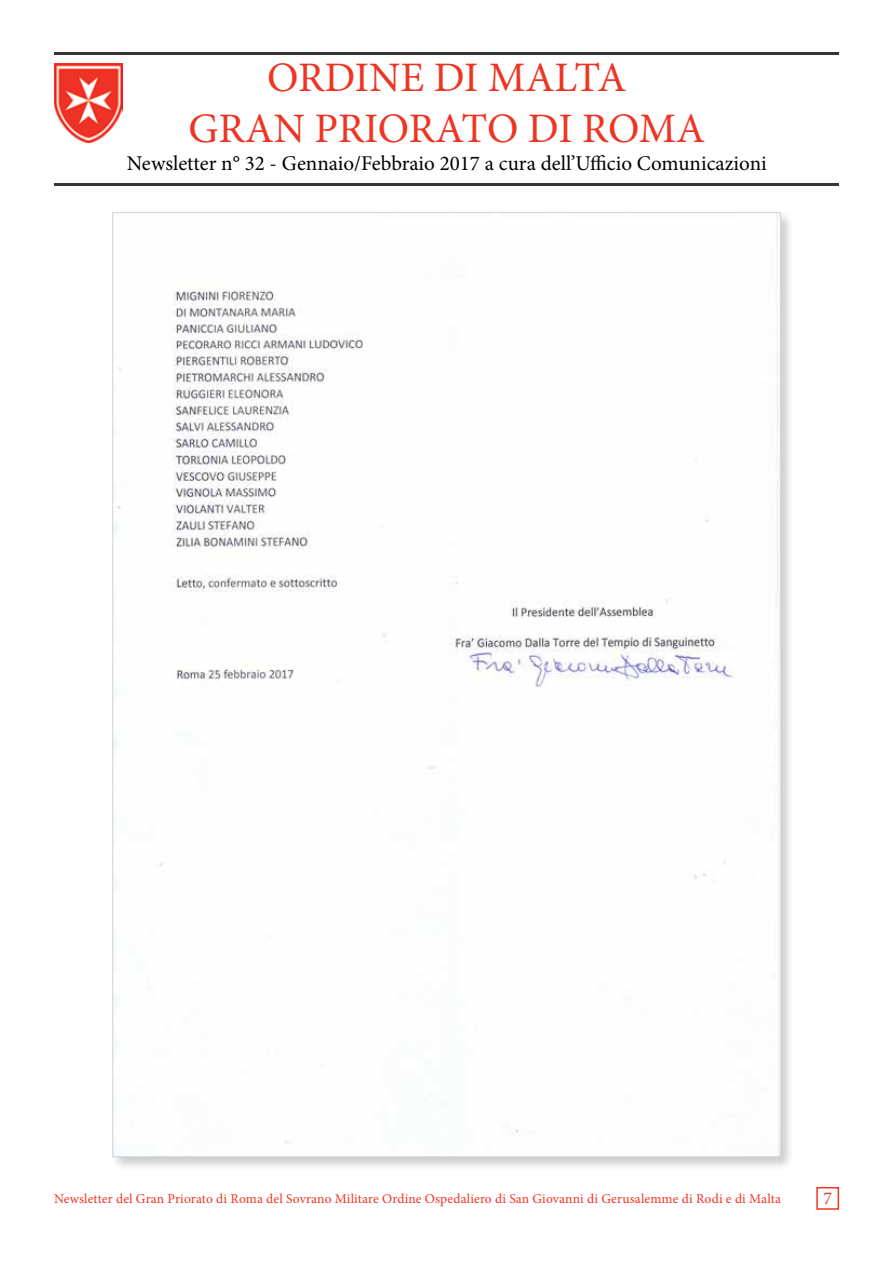
<style>
.page{position:relative;width:893px;height:1263px;background:#fff}
.page>*{position:absolute;margin:0;border:0;box-sizing:border-box;transform-origin:0 0}
.t1{font:42px/50.4px "Minion Pro";letter-spacing:-.005em;color:#ee3524;text-align:center}
.t2{font:21px "Minion Pro";color:#000}
.t3{font:18px "Minion Pro";color:#ee3524}
.t4{font:13.5px "Minion Pro";letter-spacing:.01em;color:#ee3524}
</style>
<div class="page">
<svg style="left:816px;top:1187px;width:24px;height:23px"></svg>
<img style="left:54px;top:184px;width:785px;height:1px">
<img style="left:54px;top:64px;width:69px;height:79px">
<img style="left:54px;top:53px;width:785px;height:1px">
<div style="left:110px;top:210px;width:685px;height:961px;background:#000;opacity:.2"></div>
<img style="left:114px;top:214px;width:665px;height:941px">
<h1 class="t1" style="left:189px;top:53px;width:518px">ORDINE DI MALTA<br>GRAN PRIORATO DI ROMA</h1>
<h2 class="t2" style="left:127px;top:149px;width:641px">Newsletter n° 32 - Gennaio/Febbraio 2017 a cura dell’Ufficio Comunicazioni</h2>
<p class="t4" style="left:54px;top:1189px;width:728px">Newsletter del Gran Priorato di Roma del Sovrano Militare Ordine Ospedaliero di San Giovanni di Gerusalemme di Rodi e di Malta</p>
<h3 class="t3" style="left:823px;top:1186px;width:10px">7</h3>
</div>
